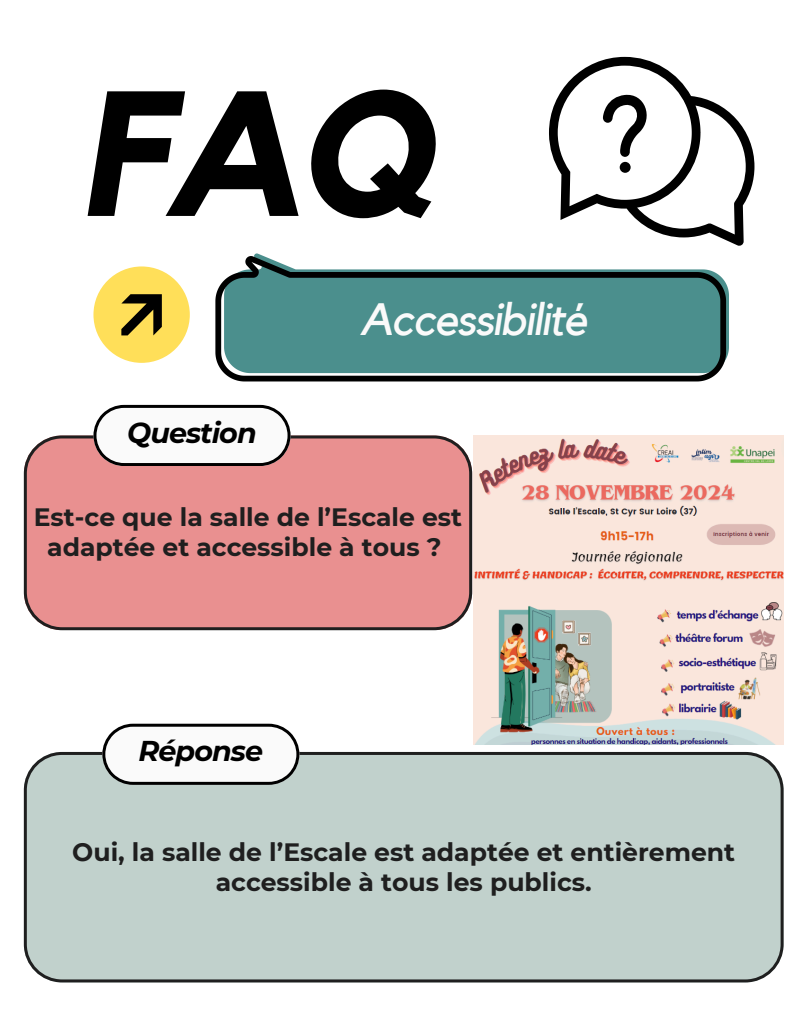
<style>
.page{position:relative;width:810px;height:1013px;background:#fff}
.page>*{position:absolute;margin:0;border:0;box-sizing:border-box;transform-origin:0 0}
.t1{font:italic 700 175.7px "Kollektif";color:#000}
.t2{font:italic 45.2px "Kollektif";letter-spacing:-.035em;color:#fafafa}
.t3{font:italic 700 28.6px "Montserrat";letter-spacing:-.035em;color:#000}
.t4{font:700 25.1px/30px "Montserrat";color:#000;text-align:center}
</style>
<div class="page">
<svg style="left:215px;top:256px;width:511px;height:125px;background:#5b8f8d"></svg>
<div style="left:24px;top:435px;width:448px;height:195px;background:#e99090"></div>
<div style="left:24px;top:752px;width:760px;height:230px;background:#c1d1cc"></div>
<svg style="left:102px;top:723px;width:197px;height:61px"></svg>
<svg style="left:93px;top:405px;width:198px;height:61px"></svg>
<div style="left:93px;top:266px;width:97px;height:97px;background:#ffdf59;border-radius:50%"></div>
<svg style="left:121px;top:294px;width:41px;height:41px"></svg>
<img style="left:474px;top:435px;width:310px;height:309px">
<svg style="left:549px;top:57px;width:205px;height:189px"></svg>
<h1 class="t1" style="left:79px;top:74px;width:357px">FAQ</h1>
<h2 class="t3" style="left:127px;top:415px;width:131px">Question</h2>
<p class="t2" style="left:360px;top:298px;width:230px">Accessibilité</p>
<p class="t4" style="left:34px;top:502px;width:430px">Est-ce que la salle de l’Escale est adaptée et accessible à tous ?</p>
<p class="t3" style="left:139px;top:733px;width:126px">Réponse</p>
<p class="t4" style="left:72px;top:836px;width:664px">Oui, la salle de l’Escale est adaptée et entièrement accessible à tous les publics.</p>
</div>
